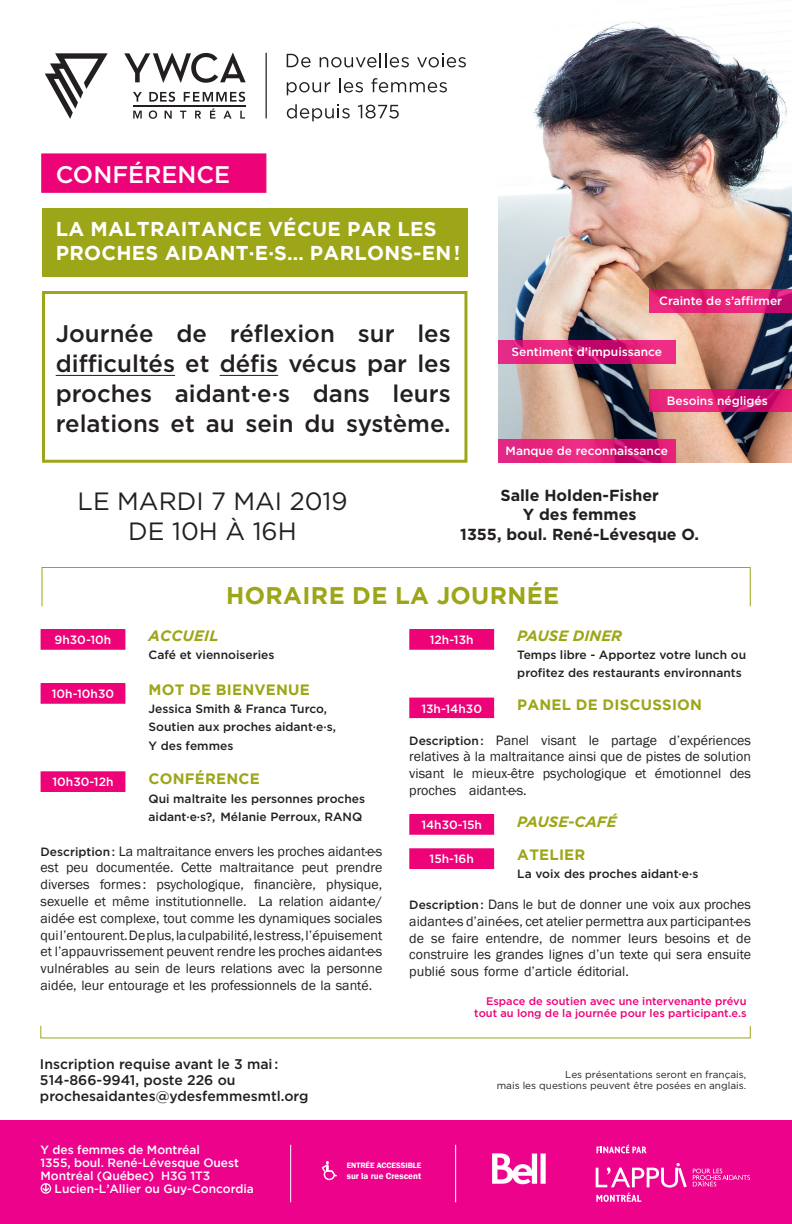
<style>
.page{position:relative;width:792px;height:1224px;background:#fff}
.page>*{position:absolute;margin:0;border:0;box-sizing:border-box;transform-origin:0 0}
.t1{font:25px "Gotham";color:#231f20}
.t2{font:500 24px/30px "Gotham";color:#231f20;text-align:justify}
.t3{font:700 24px "Gotham";letter-spacing:.015em;color:#9da618}
.t4{font:500 24px "Gotham";color:#fff}
.t5{font:700 20px/24px "Gotham";letter-spacing:.015em;color:#fff}
.t6{font:700 16px "Gotham";color:#231f20}
.t7{font:700 15px "Gotham";letter-spacing:.015em;color:#9da618}
.t8{font:italic 700 15px "Gotham";color:#9da618}
.t9{font:italic 700 15px "Gotham";letter-spacing:.015em;color:#9da618}
.t10{font:14px/16.8px "Franklin Gothic";color:#231f20;text-align:justify}
.t11{font:500 14px "Gotham";color:#231f20}
.t12{font:500 12px/18px "Gotham";color:#231f20}
.t13{font:500 12px "Gotham";color:#fff}
.texte_bold{font:500 12px "Gotham";letter-spacing:-.005em;color:#fff}
.t14{font:500 11px "Gotham";color:#ed0277}
.t15{font:10px "Gotham";color:#231f20}
.t16{font:600 9px "Franklin Gothic";color:#fff}
.t17{font:600 8px "Franklin Gothic";color:#fff}
.s1{font-family:"Gotham";font-weight:500;font-size:12px}
.s2{font-style:normal}
</style>
<div class="page">
<div style="left:0;top:1120px;width:792px;height:104px;background:#ed028c"></div>
<div style="left:41px;top:153px;width:225px;height:40px;background:#ed0277;border:1px solid #ed0277"></div>
<img style="left:498px;top:22px;width:294px;height:441px">
<hr style="left:266px;top:53px;width:1px;height:65px;background:#000001">
<svg style="left:320px;top:53px;width:89px;height:14px"></svg>
<svg style="left:287px;top:54px;width:24px;height:13px"></svg>
<svg style="left:417px;top:53px;width:49px;height:14px"></svg>
<svg style="left:358px;top:105px;width:41px;height:14px"></svg>
<svg style="left:287px;top:104px;width:63px;height:17px"></svg>
<svg style="left:287px;top:82px;width:43px;height:13px"></svg>
<svg style="left:339px;top:78px;width:24px;height:14px"></svg>
<svg style="left:371px;top:78px;width:76px;height:14px"></svg>
<svg style="left:124px;top:53px;width:122px;height:30px"></svg>
<svg style="left:45px;top:53px;width:63px;height:66px"></svg>
<hr style="left:133px;top:105px;width:112px;height:2px;background:#231f20">
<svg style="left:133px;top:92px;width:9px;height:10px"></svg>
<svg style="left:149px;top:92px;width:26px;height:10px"></svg>
<svg style="left:184px;top:92px;width:61px;height:10px"></svg>
<svg style="left:133px;top:111px;width:9px;height:8px"></svg>
<svg style="left:149px;top:110px;width:8px;height:9px"></svg>
<svg style="left:165px;top:111px;width:7px;height:8px"></svg>
<svg style="left:180px;top:111px;width:6px;height:8px"></svg>
<svg style="left:195px;top:111px;width:6px;height:8px"></svg>
<svg style="left:210px;top:109px;width:5px;height:10px"></svg>
<svg style="left:224px;top:111px;width:8px;height:8px"></svg>
<svg style="left:240px;top:111px;width:5px;height:8px"></svg>
<hr style="left:56px;top:375px;width:119px;height:1px;background:#231f20">
<hr style="left:220px;top:375px;width:58px;height:1px;background:#231f20">
<div style="left:42px;top:208px;width:425px;height:68px;background:#9da618"></div>
<div style="left:42px;top:291px;width:425px;height:172px;border:3px solid #9da618"></div>
<svg style="left:649px;top:289px;width:143px;height:24px;background:#e11d77"></svg>
<svg style="left:498px;top:340px;width:177px;height:23px;background:#db1d7a"></svg>
<svg style="left:649px;top:389px;width:143px;height:23px;background:#db1a75"></svg>
<svg style="left:498px;top:439px;width:177px;height:24px;background:#dd1d79"></svg>
<div style="left:41px;top:630px;width:84px;height:19px;background:#ed0277"></div>
<div style="left:41px;top:629px;width:84px;height:21px;border:1px solid #ed0277"></div>
<div style="left:41px;top:684px;width:84px;height:19px;background:#ed0277"></div>
<div style="left:41px;top:683px;width:84px;height:21px;border:1px solid #ed0277"></div>
<div style="left:41px;top:772px;width:84px;height:19px;background:#ed0277"></div>
<div style="left:41px;top:771px;width:84px;height:21px;border:1px solid #ed0277"></div>
<div style="left:410px;top:630px;width:84px;height:19px;background:#ed0277"></div>
<div style="left:409px;top:629px;width:85px;height:21px;border:1px solid #ed0277"></div>
<div style="left:410px;top:698px;width:84px;height:20px;background:#ed0277"></div>
<div style="left:410px;top:815px;width:84px;height:19px;background:#ed0277"></div>
<div style="left:409px;top:814px;width:85px;height:21px;border:1px solid #ed0277"></div>
<div style="left:410px;top:849px;width:84px;height:19px;background:#ed0277"></div>
<div style="left:409px;top:848px;width:85px;height:21px;border:1px solid #ed0277"></div>
<svg style="left:41px;top:1183px;width:10px;height:11px"></svg>
<div style="left:41px;top:567px;width:710px;height:40px;border:1px solid #9da618"></div>
<img style="left:492px;top:1153px;width:54px;height:32px">
<svg style="left:596px;top:1144px;width:51px;height:9px"></svg>
<svg style="left:596px;top:1163px;width:91px;height:39px"></svg>
<svg style="left:693px;top:1169px;width:57px;height:17px"></svg>
<svg style="left:322px;top:1161px;width:15px;height:19px"></svg>
<hr style="left:455px;top:1145px;width:1px;height:57px;background:#fff">
<hr style="left:290px;top:1145px;width:1px;height:57px;background:#fff">
<p class="t4" style="left:56px;top:159px;width:176px">CONFÉRENCE</p>
<p class="t5" style="left:56px;top:216px;width:406px">LA MALTRAITANCE VÉCUE PAR LES<br>PROCHES AIDANT·E·S… PARLONS-EN!</p>
<p class="t2" style="left:56px;top:318px;width:397px">Journée de réflexion sur les difficultés et défis vécus par les proches aidant·e·s dans leurs relations et au sein du système.</p>
<p class="t13" style="left:659px;top:293px;width:124px">Crainte de s’affirmer</p>
<p class="t13" style="left:511px;top:344px;width:152px">Sentiment d’impuissance</p>
<p class="t13" style="left:667px;top:392px;width:103px">Besoins négligés</p>
<p class="t13" style="left:506px;top:443px;width:164px">Manque de reconnaissance</p>
<p class="t1" style="left:78px;top:485px;width:272px">LE MARDI 7 MAI 2019</p>
<p class="t1" style="left:128px;top:515px;width:170px">DE 10H À 16H</p>
<p class="t6" style="left:500px;top:486px;width:160px">Salle Holden-Fisher</p>
<p class="t6" style="left:523px;top:506px;width:115px">Y des femmes</p>
<p class="t6" style="left:460px;top:525px;width:240px">1355, boul. René-Lévesque O.</p>
<p class="t3" style="left:226px;top:582px;width:334px">HORAIRE DE LA JOURNÉE</p>
<p class="t13" style="left:55px;top:632px;width:58px">9h30-10h</p>
<p class="t9" style="left:149px;top:627px;width:72px">ACCUEIL</p>
<p class="t12" style="left:149px;top:645px;width:127px">Café et viennoiseries</p>
<p class="t13" style="left:52px;top:686px;width:64px">10h-10h30</p>
<p class="t7" style="left:149px;top:681px;width:163px">MOT DE BIENVENUE</p>
<p class="t12" style="left:149px;top:699px;width:189px">Jessica Smith &amp; Franca Turco,<br>Soutien aux proches aidant·e·s,</p>
<p class="t12" style="left:149px;top:737px;width:86px">Y des femmes</p>
<p class="t13" style="left:52px;top:774px;width:63px">10h30-12h</p>
<p class="t7" style="left:149px;top:770px;width:113px">CONFÉRENCE</p>
<p class="t12" style="left:149px;top:789px;width:218px">Qui maltraite les personnes proches aidant·e·s?, Mélanie Perroux, RANQ</p>
<p class="t10" style="left:41px;top:843px;width:343px"><span class="s1">Description :</span> La maltraitance envers les proches aidant·e·s est peu documentée. Cette maltraitance peut prendre diverses formes : psychologique, financière, physique, sexuelle et même institutionnelle. La relation aidant·e/ aidé·e est complexe, tout comme les dynamiques sociales qui l’entourent. De plus, la culpabilité, le stress, l’épuisement et l’appauvrissement peuvent rendre les proches aidant·e·s vulnérables au sein de leurs relations avec la personne aidée, leur entourage et les professionnels de la santé.</p>
<p class="t11" style="left:40px;top:1055px;width:240px">Inscription requise avant le 3 mai :</p>
<p class="t11" style="left:40px;top:1071px;width:197px">514-866-9941, poste 226 ou</p>
<p class="t11" style="left:40px;top:1087px;width:270px">prochesaidantes@ydesfemmesmtl.org</p>
<p class="t13" style="left:430px;top:632px;width:45px">12h-13h</p>
<p class="t8" style="left:517px;top:626px;width:106px">PAUSE DINER</p>
<p class="t12" style="left:517px;top:646px;width:230px">Temps libre - Apportez votre lunch ou profitez des restaurants environnants</p>
<p class="t13" style="left:421px;top:701px;width:62px">13h-14h30</p>
<p class="t7" style="left:517px;top:696px;width:186px">PANEL DE DISCUSSION</p>
<p class="t10" style="left:409px;top:732px;width:343px"><span class="s1">Description :</span> Panel visant le partage d’expériences relatives à la maltraitance ainsi que de pistes de solution visant le mieux-être psychologique et émotionnel des proches aidant·e·s.</p>
<p class="t13" style="left:421px;top:817px;width:62px">14h30-15h</p>
<p class="t8" style="left:517px;top:812px;width:101px">PAUSE<span class="s2">-</span>CAFÉ</p>
<p class="t13" style="left:430px;top:851px;width:46px">15h-16h</p>
<p class="t7" style="left:517px;top:846px;width:70px">ATELIER</p>
<p class="t12" style="left:517px;top:864px;width:183px">La voix des proches aidant·e·s</p>
<p class="t10" style="left:409px;top:896px;width:343px"><span class="s1">Description :</span> Dans le but de donner une voix aux proches aidant·e·s d’ainé·e·s, cet atelier permettra aux participant·e·s de se faire entendre, de nommer leurs besoins et de construire les grandes lignes d’un texte qui sera ensuite publié sous forme d’article éditorial.</p>
<p class="t14" style="left:486px;top:994px;width:262px">Espace de soutien avec une intervenante prévu</p>
<p class="t14" style="left:474px;top:1006px;width:274px">tout au long de la journée pour les participant.e.s</p>
<p class="t15" style="left:565px;top:1068px;width:182px">Les présentations seront en français,</p>
<p class="t15" style="left:497px;top:1079px;width:251px">mais les questions peuvent être posées en anglais.</p>
<p class="texte_bold" style="left:41px;top:1143px;width:161px">Y des femmes de Montréal</p>
<p class="texte_bold" style="left:41px;top:1156px;width:200px">1355, boul. René-Lévesque Ouest</p>
<p class="texte_bold" style="left:41px;top:1169px;width:171px">Montréal (Québec) H3G 1T3</p>
<p class="texte_bold" style="left:55px;top:1182px;width:201px">Lucien-L’Allier ou Guy-Concordia</p>
<p class="t17" style="left:347px;top:1161px;width:76px">ENTRÉE ACCESSIBLE</p>
<p class="t16" style="left:347px;top:1171px;width:76px">sur la rue Crescent</p>
</div>
